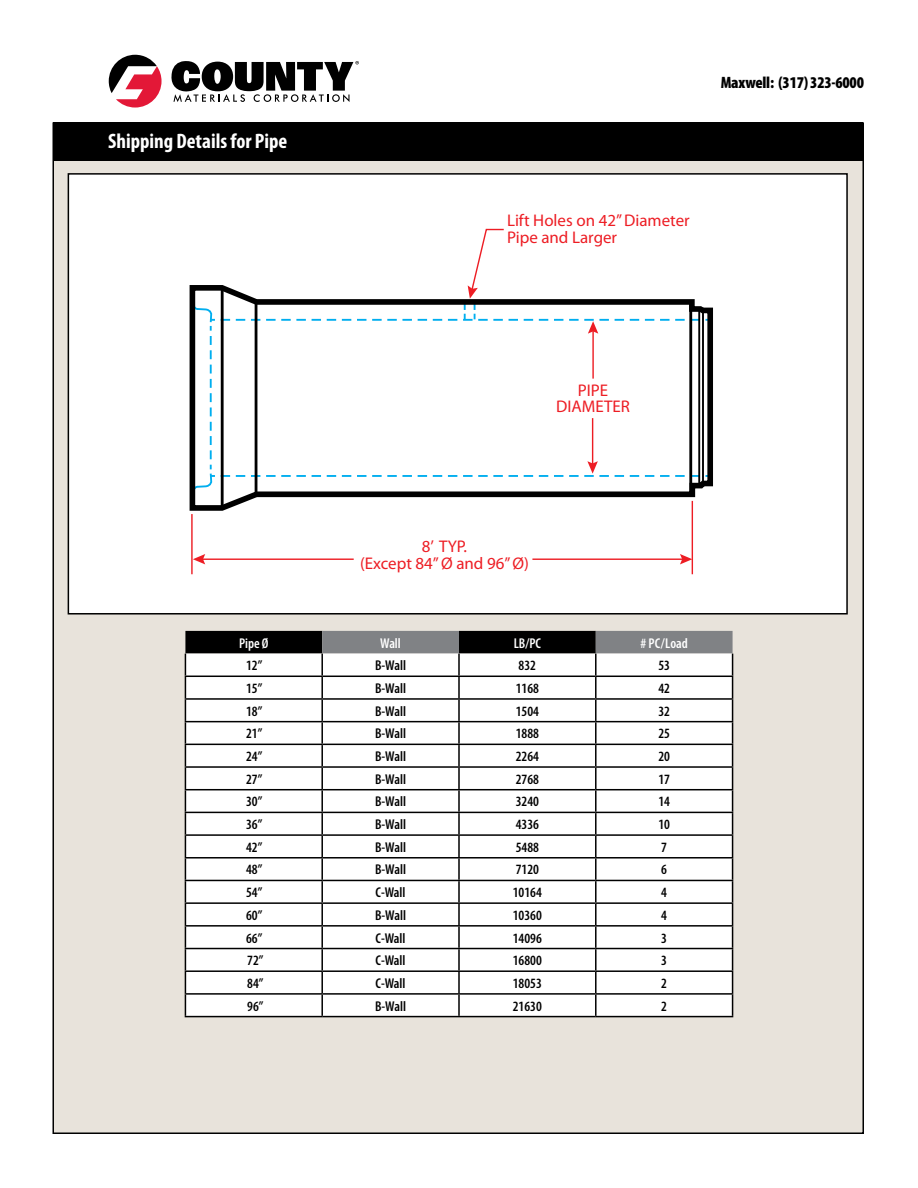
<style>
.page{position:relative;width:918px;height:1188px;background:#fff}
.page>*{position:absolute;margin:0;border:0;box-sizing:border-box;transform-origin:0 0}
.t1{font:700 condensed 21px "Myriad Pro";color:#fff}
.t2{font:16.95px/17px "Myriad Pro";color:#ed1d24;text-align:center}
.t3{font:900 condensed 16.5px "Myriad Pro";letter-spacing:-.015em;color:#000}
.t4{font:600 condensed 14.25px "Myriad Pro";color:#000}
.t5{font:600 condensed 14.25px "Myriad Pro";color:#fff}
</style>
<div class="page">
<div style="left:53px;top:123px;width:810px;height:1010px;background:#e8e3db"></div>
<div style="left:53px;top:122px;width:810px;height:39px;background:#000"></div>
<svg style="left:109px;top:55px;width:53px;height:53px"></svg>
<svg style="left:171px;top:61px;width:188px;height:41px"></svg>
<div style="left:68px;top:174px;width:779px;height:440px;background:#fff"></div>
<hr style="left:532px;top:559px;width:152px;height:1px;background:#ed1d24">
<svg style="left:680px;top:554px;width:12px;height:10px"></svg>
<hr style="left:201px;top:559px;width:153px;height:1px;background:#ed1d24">
<svg style="left:193px;top:554px;width:12px;height:10px"></svg>
<hr style="left:191px;top:514px;width:2px;height:60px;background:#ed1d24">
<hr style="left:692px;top:501px;width:1px;height:73px;background:#ed1d24">
<svg style="left:189px;top:282px;width:524px;height:232px"></svg>
<hr style="left:255px;top:303px;width:2px;height:191px;background:#000">
<hr style="left:221px;top:289px;width:3px;height:218px;background:#000">
<hr style="left:689px;top:303px;width:3px;height:189px;background:#000">
<hr style="left:698px;top:310px;width:2px;height:174px;background:#000">
<hr style="left:702px;top:310px;width:2px;height:174px;background:#000">
<div style="left:68px;top:173px;width:780px;height:442px;border:2px solid #000"></div>
<svg style="left:185px;top:631px;width:548px;height:385px;background:#e2e2e2"></svg>
<hr style="left:185px;top:1016px;width:137px;height:1px;background:#000">
<hr style="left:322px;top:1016px;width:137px;height:1px;background:#000">
<hr style="left:459px;top:1016px;width:137px;height:1px;background:#000">
<hr style="left:596px;top:1016px;width:137px;height:1px;background:#000">
<h1 class="t1" style="left:108px;top:129px;width:181px">Shipping Details for Pipe</h1>
<p class="t3" style="left:721px;top:73px;width:145px">Maxwell: (317) 323-6000</p>
<p class="t2" style="left:507px;top:212px;width:184px;text-align:left">Lift Holes on 42” Diameter<br>Pipe and Larger</p>
<p class="t2" style="left:556px;top:382px;width:75px">PIPE<br>DIAMETER</p>
<p class="t2" style="left:360px;top:538px;width:170px">8’ TYP.<br>(Except 84” Ø and 96” Ø)</p>
<p class="t5" style="left:239px;top:635px;width:31px">Pipe Ø</p>
<p class="t5" style="left:380px;top:635px;width:22px">Wall</p>
<p class="t5" style="left:514px;top:635px;width:29px">LB/PC</p>
<p class="t5" style="left:640px;top:635px;width:49px"># PC/Load</p>
<p class="t4" style="left:246px;top:658px;width:18px">12”</p>
<p class="t4" style="left:375px;top:658px;width:32px">B-Wall</p>
<p class="t4" style="left:519px;top:658px;width:19px">832</p>
<p class="t4" style="left:658px;top:658px;width:13px">53</p>
<p class="t4" style="left:246px;top:680px;width:18px">15”</p>
<p class="t4" style="left:375px;top:680px;width:32px">B-Wall</p>
<p class="t4" style="left:516px;top:680px;width:25px">1168</p>
<p class="t4" style="left:658px;top:680px;width:13px">42</p>
<p class="t4" style="left:246px;top:703px;width:18px">18”</p>
<p class="t4" style="left:375px;top:703px;width:32px">B-Wall</p>
<p class="t4" style="left:516px;top:703px;width:25px">1504</p>
<p class="t4" style="left:658px;top:703px;width:13px">32</p>
<p class="t4" style="left:246px;top:726px;width:18px">21”</p>
<p class="t4" style="left:375px;top:726px;width:32px">B-Wall</p>
<p class="t4" style="left:516px;top:726px;width:25px">1888</p>
<p class="t4" style="left:658px;top:726px;width:13px">25</p>
<p class="t4" style="left:246px;top:749px;width:18px">24”</p>
<p class="t4" style="left:375px;top:749px;width:32px">B-Wall</p>
<p class="t4" style="left:516px;top:749px;width:25px">2264</p>
<p class="t4" style="left:658px;top:749px;width:13px">20</p>
<p class="t4" style="left:246px;top:771px;width:18px">27”</p>
<p class="t4" style="left:375px;top:771px;width:32px">B-Wall</p>
<p class="t4" style="left:516px;top:771px;width:25px">2768</p>
<p class="t4" style="left:658px;top:771px;width:13px">17</p>
<p class="t4" style="left:246px;top:794px;width:18px">30”</p>
<p class="t4" style="left:375px;top:794px;width:32px">B-Wall</p>
<p class="t4" style="left:516px;top:794px;width:25px">3240</p>
<p class="t4" style="left:658px;top:794px;width:13px">14</p>
<p class="t4" style="left:246px;top:817px;width:18px">36”</p>
<p class="t4" style="left:375px;top:817px;width:32px">B-Wall</p>
<p class="t4" style="left:516px;top:817px;width:25px">4336</p>
<p class="t4" style="left:658px;top:817px;width:13px">10</p>
<p class="t4" style="left:246px;top:839px;width:18px">42”</p>
<p class="t4" style="left:375px;top:839px;width:32px">B-Wall</p>
<p class="t4" style="left:516px;top:839px;width:25px">5488</p>
<p class="t4" style="left:661px;top:839px;width:7px">7</p>
<p class="t4" style="left:246px;top:862px;width:18px">48”</p>
<p class="t4" style="left:375px;top:862px;width:32px">B-Wall</p>
<p class="t4" style="left:516px;top:862px;width:25px">7120</p>
<p class="t4" style="left:661px;top:862px;width:7px">6</p>
<p class="t4" style="left:246px;top:885px;width:18px">54”</p>
<p class="t4" style="left:376px;top:885px;width:31px">C-Wall</p>
<p class="t4" style="left:513px;top:885px;width:31px">10164</p>
<p class="t4" style="left:661px;top:885px;width:7px">4</p>
<p class="t4" style="left:246px;top:907px;width:18px">60”</p>
<p class="t4" style="left:375px;top:907px;width:32px">B-Wall</p>
<p class="t4" style="left:513px;top:907px;width:31px">10360</p>
<p class="t4" style="left:661px;top:907px;width:7px">4</p>
<p class="t4" style="left:246px;top:930px;width:18px">66”</p>
<p class="t4" style="left:376px;top:930px;width:31px">C-Wall</p>
<p class="t4" style="left:513px;top:930px;width:31px">14096</p>
<p class="t4" style="left:661px;top:930px;width:7px">3</p>
<p class="t4" style="left:247px;top:953px;width:18px">72”</p>
<p class="t4" style="left:376px;top:953px;width:31px">C-Wall</p>
<p class="t4" style="left:513px;top:953px;width:31px">16800</p>
<p class="t4" style="left:661px;top:953px;width:7px">3</p>
<p class="t4" style="left:247px;top:975px;width:18px">84”</p>
<p class="t4" style="left:376px;top:975px;width:31px">C-Wall</p>
<p class="t4" style="left:513px;top:975px;width:31px">18053</p>
<p class="t4" style="left:661px;top:975px;width:7px">2</p>
<p class="t4" style="left:247px;top:998px;width:18px">96”</p>
<p class="t4" style="left:375px;top:998px;width:32px">B-Wall</p>
<p class="t4" style="left:513px;top:998px;width:31px">21630</p>
<p class="t4" style="left:661px;top:998px;width:7px">2</p>
</div>
